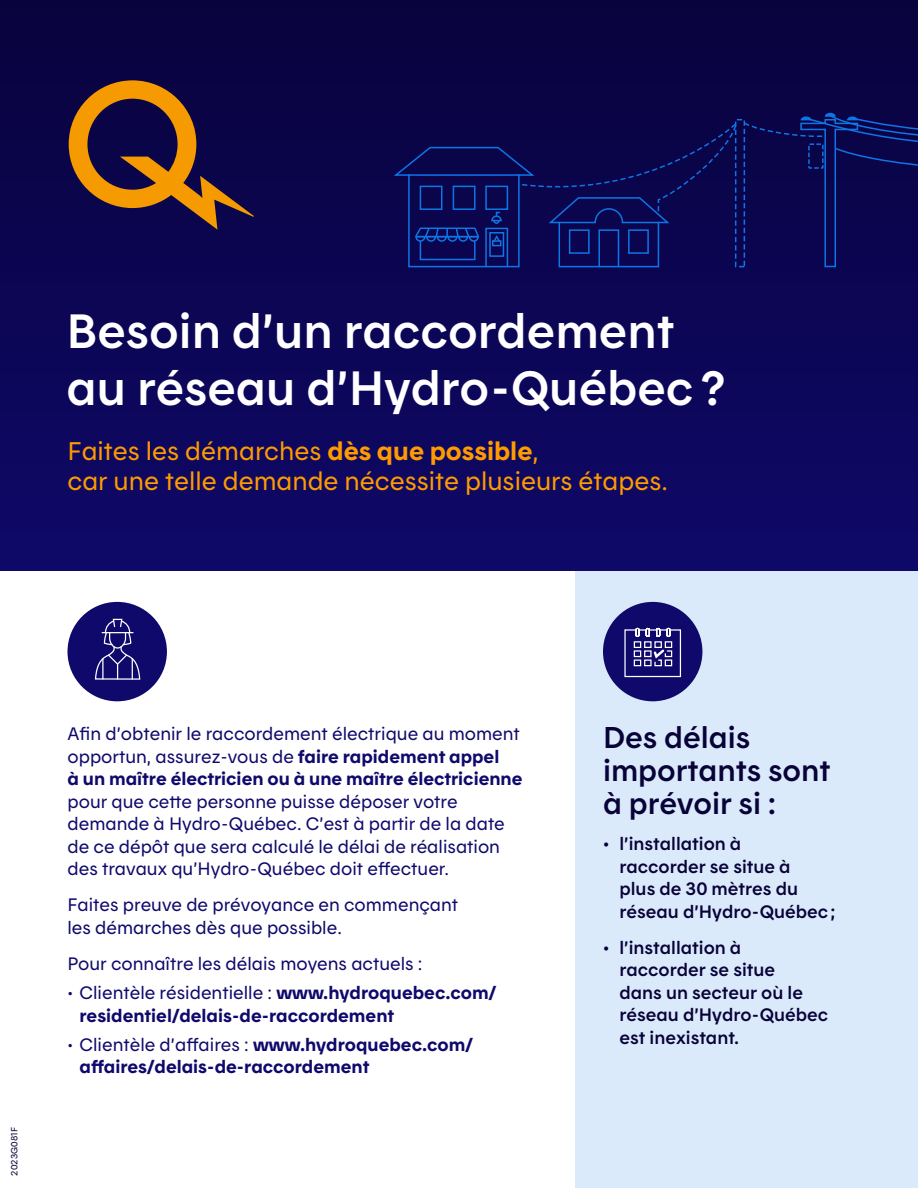
<style>
.page{position:relative;width:918px;height:1188px;background:#fff}
.page>*{position:absolute;margin:0;border:0;box-sizing:border-box;transform-origin:0 0}
.t1{font:48px/57px "Hydro Quebec Demi";color:#fff}
.t2{font:30px/33px "Hydro Quebec Demi";color:#080238}
.t3{font:25.5px/30px "Hydro Quebec Normal";color:#ff9b00}
.t4{font:18px/22.5px "Hydro Quebec Normal";color:#0f096c}
.t5{font:18px/22.5px "Hydro Quebec Demi";color:#080238}
.t6{font:18px/22.5px "Hydro Quebec Gras";color:#0f096c}
.t7{font:9px "Hydro Quebec Normal";color:#080238}
.s1{font-family:"Hydro Quebec Gras"}
.s2{font-family:"Hydro Quebec Normal"}
</style>
<div class="page">
<div style="left:575px;top:553px;width:343px;height:635px;background:#dbeafb"></div>
<div style="left:0;top:0;width:918px;height:570px;background:linear-gradient(to bottom,#09033d,#0e0868)"></div>
<svg style="left:69px;top:80px;width:185px;height:150px;background:#503132"></svg>
<div style="left:68px;top:602px;width:99px;height:99px;background:#0f096c;border-radius:50%"></div>
<svg style="left:94px;top:618px;width:47px;height:62px"></svg>
<div style="left:603px;top:602px;width:99px;height:99px;background:#0f096c;border-radius:50%"></div>
<svg style="left:624px;top:628px;width:58px;height:50px"></svg>
<svg style="left:392px;top:113px;width:526px;height:155px;background:#0a0b55"></svg>
<h1 class="t1" style="left:66px;top:301px;width:662px">Besoin d’un raccordement au réseau d’Hydro-Québec?</h1>
<p class="t3" style="left:68px;top:435px;width:602px">Faites les démarches <span class="s1">dès que possible</span>,<br>car une telle demande nécessite plusieurs étapes.</p>
<p class="t7" style="left:9px;top:1176px;width:50px;rotate:-90deg">2023G081F</p>
<p class="t4" style="left:68px;top:722px;width:457px">Afin d’obtenir le raccordement électrique au moment opportun, assurez-vous de <span class="s1">faire rapidement appel<br>à un maître électricien ou à une maître électricienne </span>pour que cette personne puisse déposer votre demande à Hydro-Québec. C’est à partir de la date de ce dépôt que sera calculé le délai de réalisation des travaux qu’Hydro-Québec doit effectuer.</p>
<p class="t4" style="left:68px;top:893px;width:392px">Faites preuve de prévoyance en commençant les démarches dès que possible.</p>
<p class="t4" style="left:68px;top:952px;width:357px">Pour connaître les délais moyens actuels :</p>
<p class="t6" style="left:80px;top:981px;width:418px;text-indent:-12px"><span class="s2">• Clientèle résidentielle :</span> www.hydroquebec.com/ residentiel/delais-de-raccordement</p>
<p class="t6" style="left:80px;top:1033px;width:395px;text-indent:-12px"><span class="s2">• Clientèle d’affaires :</span> www.hydroquebec.com/ affaires/delais-de-raccordement</p>
<h2 class="t2" style="left:603px;top:720px;width:229px">Des délais importants sont à prévoir si :</h2>
<p class="t5" style="left:620px;top:832px;width:217px;text-indent:-16px">• l’installation à<br>raccorder se situe à<br>plus de 30 mètres du réseau d’Hydro-Québec;</p>
<p class="t5" style="left:620px;top:935px;width:210px;text-indent:-16px">• l’installation à raccorder se situe<br>dans un secteur où le réseau d’Hydro-Québec est inexistant.</p>
</div>
